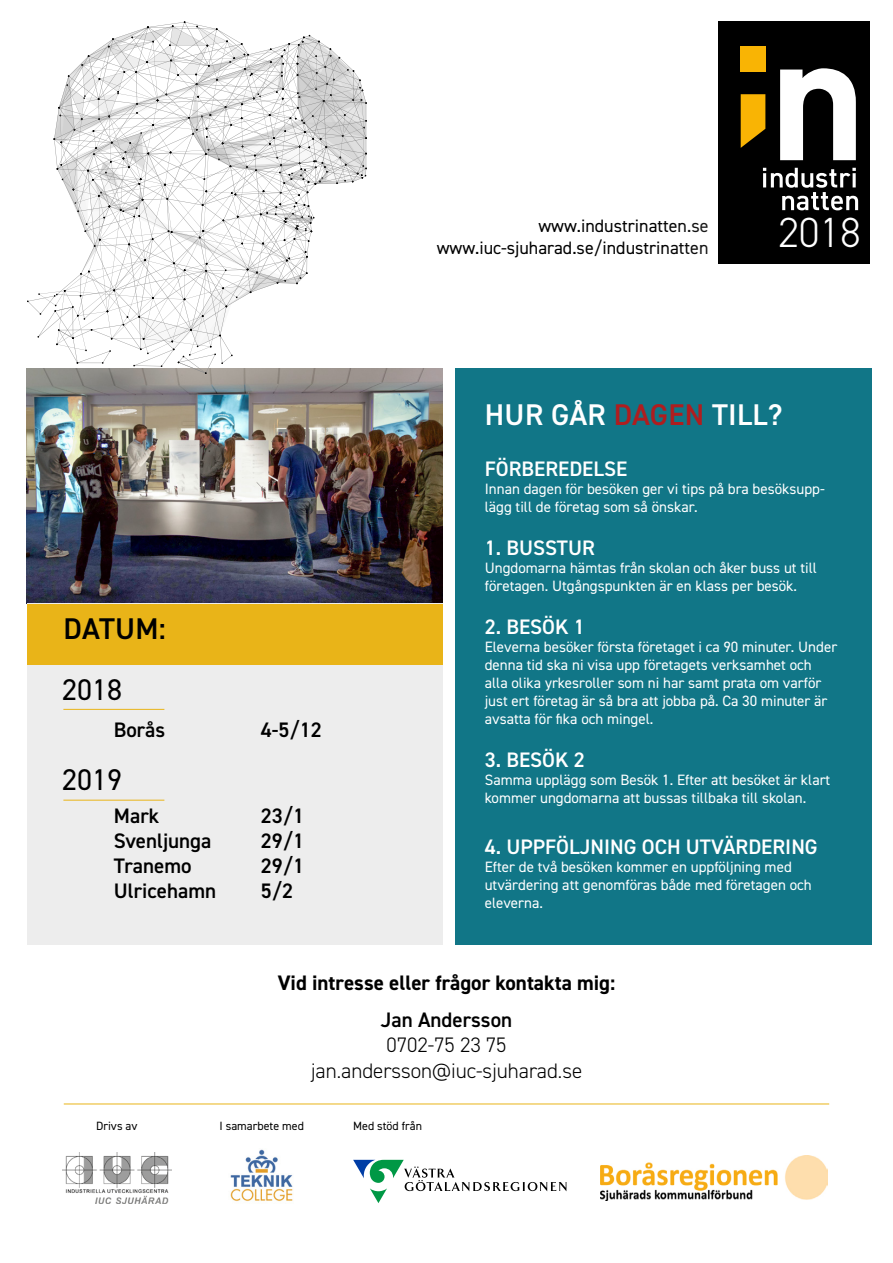
<style>
.page{position:relative;width:893px;height:1263px;background:#fff}
.page>*{position:absolute;margin:0;border:0;box-sizing:border-box;transform-origin:0 0}
.t1{font:300 42.3px "DIN2014";color:#fff}
.t2{font:600 30px "DIN2014";letter-spacing:.01em;color:#fff}
.t3{font:30px "DIN2014";color:#000}
.t4{font:600 30px "DIN2014";letter-spacing:.005em;color:#000}
.t5{font:600 21px "DIN2014";color:#000}
.t6{font:600 21px "DIN2014";color:#fff}
.t7{font:300 21px/25.2px "DIN2014";color:#000;text-align:center}
.t8{font:700 21px "DIN2014";color:#000}
.t9{font:18px/21.6px "DIN2014";color:#000;text-align:right}
.t10{font:15px/18px "DIN2014";color:#fff}
.t11{font:12px "DIN2014";color:#000}
.s1{color:#af1d1f}
</style>
<div class="page">
<img style="left:27px;top:368px;width:415px;height:236px">
<div style="left:718px;top:21px;width:151px;height:242px;background:#000"></div>
<svg style="left:780px;top:68px;width:76px;height:92px"></svg>
<div style="left:740px;top:46px;width:26px;height:26px;background:#f9b404"></div>
<svg style="left:741px;top:94px;width:24px;height:54px"></svg>
<svg style="left:763px;top:168px;width:95px;height:42px"></svg>
<svg style="left:27px;top:21px;width:340px;height:353px"></svg>
<img style="left:230px;top:1149px;width:63px;height:53px">
<svg style="left:353px;top:1160px;width:214px;height:43px"></svg>
<img style="left:62px;top:1153px;width:110px;height:50px">
<div style="left:27px;top:604px;width:415px;height:341px;background:#ededed"></div>
<div style="left:27px;top:604px;width:415px;height:60px;background:#e9b418"></div>
<hr style="left:63px;top:800px;width:101px;height:1px;background:#e9b418">
<hr style="left:63px;top:709px;width:101px;height:1px;background:#e9b418">
<hr style="left:64px;top:1103px;width:765px;height:1px;background:#e9b418">
<img style="left:600px;top:1156px;width:228px;height:44px">
<div style="left:455px;top:368px;width:417px;height:577px;background:#117687"></div>
<h2 class="t4" style="left:64px;top:609px;width:104px">DATUM:</h2>
<h2 class="t3" style="left:62px;top:671px;width:61px">2018</h2>
<h3 class="t5" style="left:114px;top:716px;width:53px">Borås</h3>
<h3 class="t5" style="left:261px;top:716px;width:62px">4-5/12</h3>
<h2 class="t3" style="left:62px;top:761px;width:61px">2019</h2>
<h3 class="t5" style="left:114px;top:801px;width:47px">Mark</h3>
<h3 class="t5" style="left:261px;top:801px;width:45px">23/1</h3>
<h3 class="t5" style="left:114px;top:827px;width:99px">Svenljunga</h3>
<h3 class="t5" style="left:261px;top:827px;width:45px">29/1</h3>
<h3 class="t5" style="left:114px;top:852px;width:79px">Tranemo</h3>
<h3 class="t5" style="left:261px;top:852px;width:45px">29/1</h3>
<h3 class="t5" style="left:114px;top:877px;width:104px">Ulricehamn</h3>
<h3 class="t5" style="left:261px;top:877px;width:34px">5/2</h3>
<p class="t9" style="left:437px;top:215px;width:273px">www.industrinatten.se www.iuc-sjuharad.se/industrinatten</p>
<h1 class="t1" style="left:778px;top:204px;width:84px">2018</h1>
<h2 class="t2" style="left:485px;top:395px;width:299px">HUR GÅR <span class="s1">DAGEN</span> TILL?</h2>
<h3 class="t6" style="left:485px;top:454px;width:144px">FÖRBEREDELSE</h3>
<p class="t10" style="left:485px;top:479px;width:342px">Innan dagen för besöken ger vi tips på bra besöksupp&shy;lägg till de företag som så önskar.</p>
<h3 class="t6" style="left:485px;top:534px;width:112px">1. BUSSTUR</h3>
<p class="t10" style="left:485px;top:558px;width:334px">Ungdomarna hämtas från skolan och åker buss ut till företagen. Utgångspunkten är en klass per besök.</p>
<h3 class="t6" style="left:485px;top:613px;width:102px">2. BESÖK 1</h3>
<p class="t10" style="left:485px;top:638px;width:354px">Eleverna besöker första företaget i ca 90 minuter. Under denna tid ska ni visa upp företagets verksamhet och alla olika yrkesroller som ni har samt prata om varför just ert företag är så bra att jobba på. Ca 30 minuter är avsatta för fika och mingel.</p>
<h3 class="t6" style="left:485px;top:746px;width:102px">3. BESÖK 2</h3>
<p class="t10" style="left:485px;top:771px;width:347px">Samma upplägg som Besök 1. Efter att besöket är klart kommer ungdomarna att bussas tillbaka till skolan.</p>
<h3 class="t6" style="left:485px;top:832px;width:334px">4. UPPFÖLJNING OCH UTVÄRDERING</h3>
<p class="t10" style="left:485px;top:857px;width:328px">Efter de två besöken kommer en uppföljning med utvärdering att genomföras både med företagen och eleverna.</p>
<h3 class="t8" style="left:278px;top:969px;width:339px">Vid intresse eller frågor kontakta mig:</h3>
<h3 class="t5" style="left:381px;top:1006px;width:133px">Jan Andersson</h3>
<h3 class="t7" style="left:311px;top:1034px;width:273px">0702-75 23 75 jan.andersson@iuc-sjuharad.se</h3>
<p class="t11" style="left:96px;top:1118px;width:43px">Drivs av</p>
<p class="t11" style="left:219px;top:1118px;width:86px">I samarbete med</p>
<p class="t11" style="left:353px;top:1118px;width:70px">Med stöd från</p>
</div>
